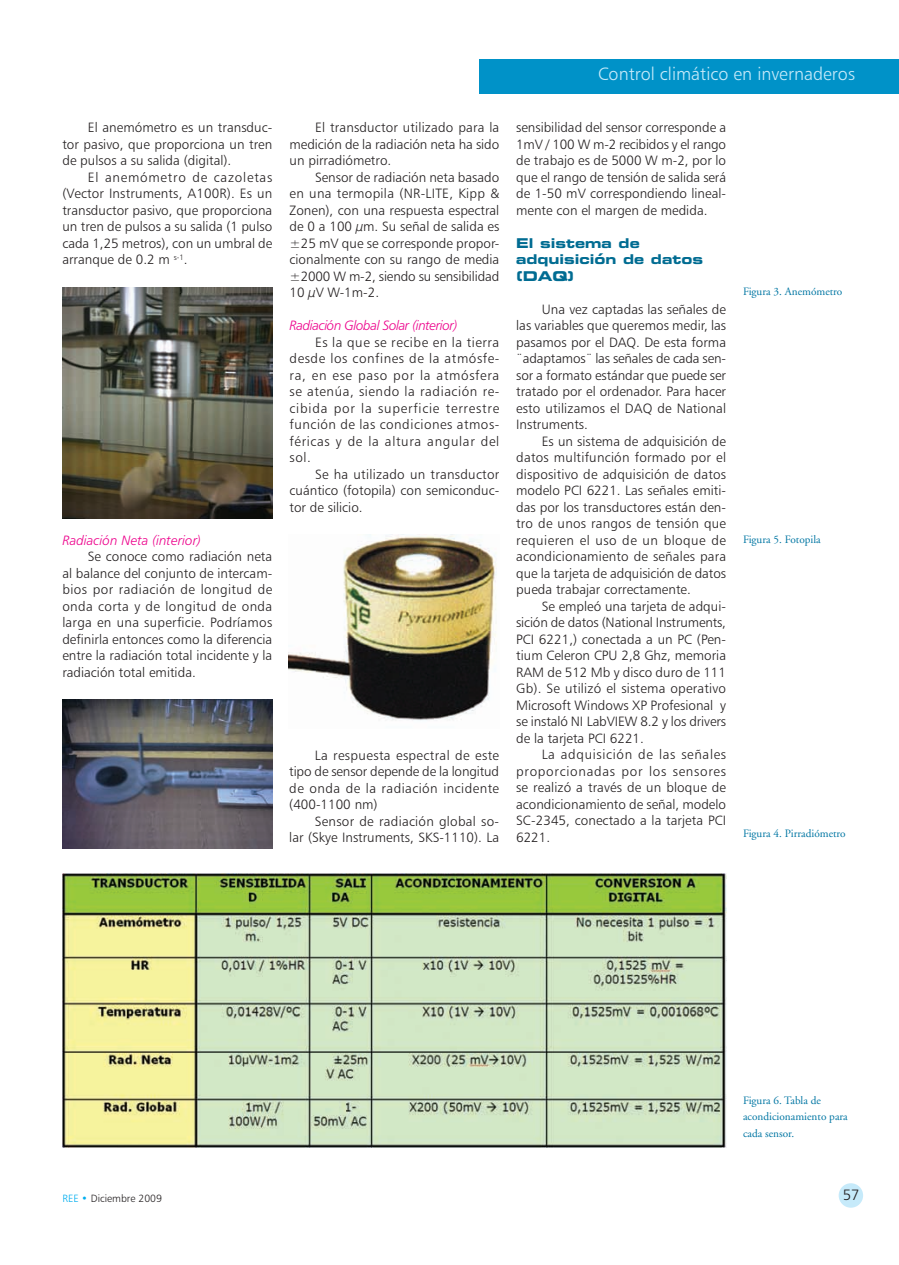
<style>
.page{position:relative;width:899px;height:1265px;background:#fff}
.page>*{position:absolute;margin:0;border:0;box-sizing:border-box;transform-origin:0 0}
.t1{font:18px "Humanist 777 BT Light B";color:#c6eafa}
.t2{font:15px "Humanist 777 BT Light B";color:#231f20}
.t3{font:13.5px/16.5px "Humanist 777 BT Light B";color:#231f20;text-align:justify}
.t4{font:13.5px/16.5px "Eurostile Bold Extended Two";color:#006c92}
.t5{font:13.5px "Humanist 777 BT Light Italic B";letter-spacing:-.03em;color:#ed028c}
.t6{font:13.5px "Humanist 777 BT Light Italic B";color:#ed028c}
.t7{font:11.25px/16.5px "Adobe Garamond";color:#0076a3}
.t8{font:10.5px "Humanist 777 BT Light B";color:#231f20}
.s1{color:#00aeef}
</style>
<div class="page">
<div style="left:479px;top:59px;width:419px;height:34px;background:#0092c8"></div>
<div style="left:838px;top:1183px;width:25px;height:24px;background:#c6eafa;border-radius:50%"></div>
<img style="left:63px;top:287px;width:209px;height:231px">
<img style="left:63px;top:699px;width:209px;height:149px">
<img style="left:288px;top:534px;width:209px;height:187px">
<img style="left:63px;top:873px;width:663px;height:274px">
<p class="t3" style="left:62px;top:120px;width:211px;text-indent:26px">El anemómetro es un transduc&shy;tor pasivo, que proporciona un tren de pulsos a su salida (digital).</p>
<p class="t3" style="left:62px;top:170px;width:211px;text-indent:26px">El anemómetro de cazoletas (Vector Instruments, A100R). Es un transductor pasivo, que proporciona un tren de pulsos a su salida (1 pulso cada 1,25 metros), con un umbral de arranque de 0.2 m <sup>s-1</sup>.</p>
<p class="t6" style="left:62px;top:535px;width:140px">Radiación Neta (interior)</p>
<p class="t3" style="left:62px;top:549px;width:211px;text-indent:26px">Se conoce como radiación neta al balance del conjunto de intercam&shy;bios por radiación de longitud de onda corta y de longitud de onda larga en una superficie. Podríamos definirla entonces como la diferencia entre la radiación total incidente y la radiación total emitida.</p>
<p class="t3" style="left:289px;top:120px;width:211px;text-indent:26px">El transductor utilizado para la medición de la radiación neta ha sido un pirradiómetro.</p>
<p class="t3" style="left:289px;top:170px;width:211px;text-indent:26px">Sensor de radiación neta basado en una termopila (NR-LITE, Kipp &amp; Zonen), con una respuesta espectral de 0 a 100 µm. Su señal de salida es ±25 mV que se corresponde propor&shy;cionalmente con su rango de media ±2000 W m-2, siendo su sensibilidad 10 µV W-1m-2.</p>
<p class="t5" style="left:289px;top:320px;width:169px">Radiación Global Solar (interior)</p>
<p class="t3" style="left:289px;top:335px;width:211px;text-indent:26px">Es la que se recibe en la tierra desde los confines de la atmósfe&shy;ra, en ese paso por la atmósfera se atenúa, siendo la radiación re&shy;cibida por la superficie terrestre función de las condiciones atmos&shy;féricas y de la altura angular del sol.</p>
<p class="t3" style="left:289px;top:467px;width:211px;text-indent:26px">Se ha utilizado un transductor cuántico (fotopila) con semiconduc&shy;tor de silicio.</p>
<p class="t3" style="left:289px;top:748px;width:211px;text-indent:26px">La respuesta espectral de este tipo de sensor depende de la longitud de onda de la radiación incidente (400-1100 nm)</p>
<p class="t3" style="left:289px;top:814px;width:211px;text-align:right">Sensor de radiación global so-<br>lar (Skye Instruments, SKS-1110). La</p>
<h1 class="t1" style="left:598px;top:66px;width:258px">Control climático en invernaderos</h1>
<p class="t3" style="left:516px;top:120px;width:211px">sensibilidad del sensor corresponde a 1mV / 100 W m-2 recibidos y el rango de trabajo es de 5000 W m-2, por lo que el rango de tensión de salida será de 1-50 mV correspondiendo lineal&shy;mente con el margen de medida.</p>
<p class="t4" style="left:516px;top:236px;width:188px">El sistema de adquisición de datos (DAQ)</p>
<p class="t3" style="left:516px;top:302px;width:211px;text-indent:26px">Una vez captadas las señales de las variables que queremos medir, las pasamos por el DAQ. De esta forma ¨adaptamos¨ las señales de cada sen&shy;sor a formato estándar que puede ser tratado por el ordenador. Para hacer esto utilizamos el DAQ de National Instruments.</p>
<p class="t3" style="left:516px;top:434px;width:211px;text-indent:26px">Es un sistema de adquisición de datos multifunción formado por el dispositivo de adquisición de datos modelo PCI 6221. Las señales emiti&shy;das por los transductores están den&shy;tro de unos rangos de tensión que requieren el uso de un bloque de acondicionamiento de señales para que la tarjeta de adquisición de datos pueda trabajar correctamente.</p>
<p class="t3" style="left:516px;top:599px;width:211px;text-indent:26px">Se empleó una tarjeta de adqui&shy;sición de datos (National Instruments, PCI 6221,) conectada a un PC (Pen&shy;tium Celeron CPU 2,8 Ghz, memoria RAM de 512 Mb y disco duro de 111<br>Gb). Se utilizó el sistema operativo Microsoft Windows XP Profesional y se instaló NI LabVIEW 8.2 y los drivers de la tarjeta PCI 6221.</p>
<p class="t3" style="left:516px;top:747px;width:211px;text-indent:26px">La adquisición de las señales proporcionadas por los sensores se realizó a través de un bloque de acondicionamiento de señal, modelo SC-2345, conectado a la tarjeta PCI 6221.</p>
<p class="t7" style="left:743px;top:284px;width:101px">Figura 3. Anemómetro</p>
<p class="t7" style="left:743px;top:532px;width:79px">Figura 5. Fotopila</p>
<p class="t7" style="left:743px;top:826px;width:104px">Figura 4. Pirradiómetro</p>
<p class="t7" style="left:743px;top:1093px;width:106px">Figura 6. Tabla de acondicionamiento para cada sensor.</p>
<p class="t8" style="left:62px;top:1194px;width:101px"><span class="s1">REE •</span> Diciembre 2009</p>
<p class="t2" style="left:842px;top:1188px;width:18px">57</p>
</div>
